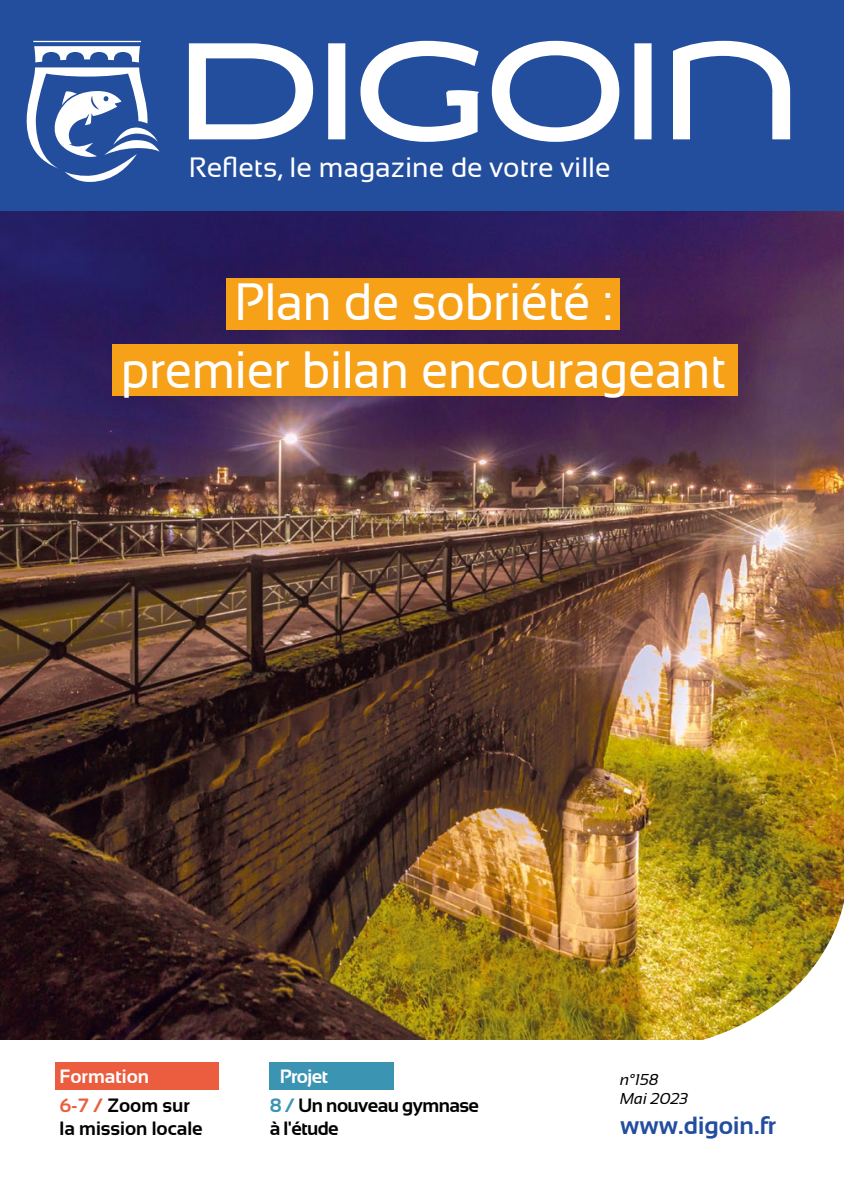
<style>
.page{position:relative;width:844px;height:1191px;background:#fff}
.page>*{position:absolute;margin:0;border:0;box-sizing:border-box;transform-origin:0 0}
.t1{font:52.5px/68.2px "Sansation";letter-spacing:-.01em;color:#fff;text-align:center;scale:.94 1}
.t2{font:28px "Sansation";color:#fff}
.t3{font:700 24.85px "Sansation";color:#234e9e}
.t4{font:700 19.25px/29.8px "Sansation";letter-spacing:-.03em;color:#000}
.t5{font:700 19.25px/29.8px "Sansation";color:#fff}
.t6{font:700 19.25px "Sansation";color:#000}
.t7{font:italic 15.75px/18.9px "Sansation";color:#000}
.s1{color:#eb5d3e}
.s2{color:#000}
.s3{color:#fff}
.s4{color:#3c94b3}
</style>
<div class="page">
<img style="left:0;top:210px;width:843px;height:829px">
<div style="left:112px;top:344px;width:626px;height:52px;background:#f6a118"></div>
<div style="left:226px;top:278px;width:394px;height:51px;background:#f6a118"></div>
<div style="left:0;top:0;width:843px;height:210px;background:#234e9e"></div>
<div style="left:55px;top:1062px;width:163px;height:27px;background:#eb5d3e"></div>
<div style="left:270px;top:1062px;width:124px;height:27px;background:#3c94b3"></div>
<img style="left:663px;top:890px;width:180px;height:150px">
<svg style="left:26px;top:41px;width:134px;height:141px"></svg>
<svg style="left:188px;top:43px;width:126px;height:97px"></svg>
<div style="left:328px;top:43px;width:17px;height:96px;background:#fff;border:3px solid #fff"></div>
<svg style="left:491px;top:40px;width:129px;height:102px"></svg>
<div style="left:634px;top:43px;width:17px;height:96px;background:#fff;border:3px solid #fff"></div>
<svg style="left:673px;top:40px;width:118px;height:100px"></svg>
<svg style="left:360px;top:40px;width:119px;height:102px"></svg>
<p class="t2" style="left:189px;top:152px;width:423px">Reflets, le magazine de votre ville</p>
<p class="t1" style="left:121px;top:267px;width:645px">Plan de sobriété :<br>premier bilan encourageant</p>
<p class="t5" style="left:59px;top:1061px;width:132px">Formation<br><span class="s1">6-7 /</span> <span class="s2">Zoom sur</span></p>
<p class="t6" style="left:59px;top:1118px;width:145px">la mission locale</p>
<p class="t4" style="left:270px;top:1061px;width:211px;text-indent:10px"><span class="s3">Projet<br></span><span class="s4">8 /</span> Un nouveau gymnase</p>
<p class="t4" style="left:270px;top:1114px;width:70px">à l'étude</p>
<p class="t7" style="left:620px;top:1070px;width:70px">n°158<br>Mai 2023</p>
<p class="t3" style="left:620px;top:1111px;width:157px">www.digoin.fr</p>
</div>
